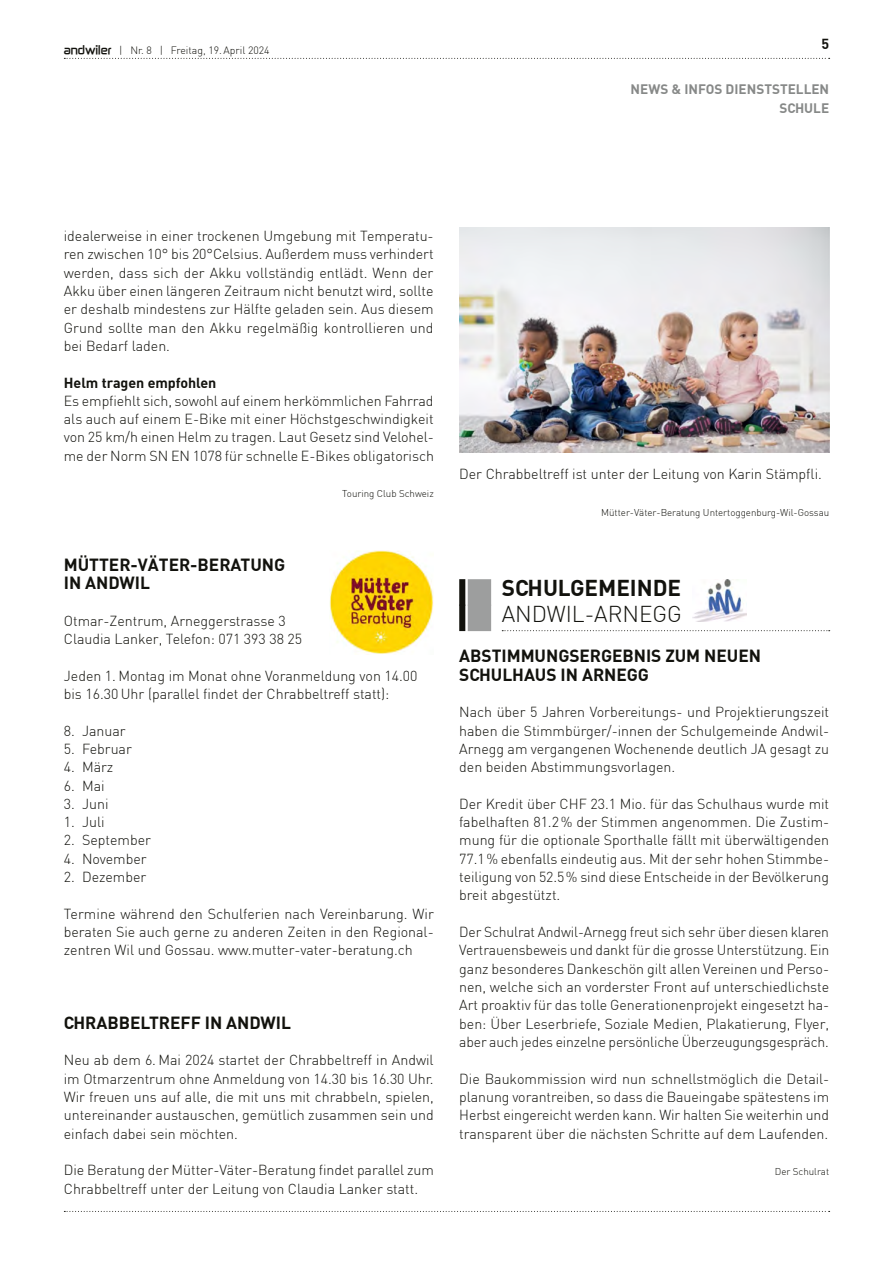
<style>
.page{position:relative;width:893px;height:1263px;background:#fff}
.page>*{position:absolute;margin:0;border:0;box-sizing:border-box;transform-origin:0 0}
.t1{font:700 22.5px "DIN";color:#12120d}
.t2{font:300 22.5px "DIN";color:#12120d}
.t3{font:700 17.25px/18.3px "DIN";color:#12120d}
.t4{font:300 14.25px/18.3px "DIN";color:#12120d;text-align:justify}
.t5{font:700 14.25px "DIN";color:#12120d}
.t6{font:700 13.5px/18.3px "DIN";color:#878988;text-align:right}
.t7{font:300 10.5px "DIN";color:#12120d}
.t8{font:300 9.75px "DIN";color:#12120d}
.s1{font-family:"Zekton";font-weight:700}
</style>
<div class="page">
<svg style="left:64px;top:58px;width:766px;height:1px"></svg>
<svg style="left:64px;top:1211px;width:766px;height:1px"></svg>
<div style="left:459px;top:579px;width:6px;height:27px;background:#12120d"></div>
<div style="left:468px;top:579px;width:23px;height:27px;background:#9d9e9e"></div>
<div style="left:459px;top:605px;width:6px;height:26px;background:#12120d"></div>
<div style="left:468px;top:605px;width:23px;height:26px;background:#9d9e9e"></div>
<svg style="left:502px;top:630px;width:328px;height:1px"></svg>
<img style="left:459px;top:227px;width:370px;height:226px">
<img style="left:692px;top:579px;width:55px;height:43px">
<img style="left:330px;top:550px;width:104px;height:104px">
<p class="t7" style="left:64px;top:44px;width:207px"><span class="s1">andwiler</span> | Nr. 8 | Freitag, 19. April 2024</p>
<p class="t5" style="left:821px;top:35px;width:9px">5</p>
<p class="t6" style="left:631px;top:80px;width:200px">NEWS &amp; INFOS DIENSTSTELLEN<br>SCHULE</p>
<p class="t4" style="left:64px;top:227px;width:371px">idealerweise in einer trockenen Umgebung mit Temperatu&shy;ren zwischen 10° bis 20°Celsius. Außerdem muss verhindert werden, dass sich der Akku vollständig entlädt. Wenn der Akku über einen längeren Zeitraum nicht benutzt wird, sollte er deshalb mindestens zur Hälfte geladen sein. Aus diesem Grund sollte man den Akku regelmäßig kontrollieren und bei Bedarf laden.</p>
<p class="t5" style="left:64px;top:373px;width:154px">Helm tragen empfohlen</p>
<p class="t4" style="left:64px;top:391px;width:372px">Es empfiehlt sich, sowohl auf einem herkömmlichen Fahrrad als auch auf einem E-Bike mit einer Höchstgeschwindigkeit von 25 km/h einen Helm zu tragen. Laut Gesetz sind Velohel&shy;me der Norm SN EN 1078 für schnelle E-Bikes obligatorisch</p>
<p class="t8" style="left:342px;top:488px;width:93px">Touring Club Schweiz</p>
<p class="t3" style="left:64px;top:555px;width:223px">MÜTTER-VÄTER-BERATUNG<br>IN ANDWIL</p>
<p class="t4" style="left:64px;top:611px;width:240px">Otmar-Zentrum, Arneggerstrasse 3<br>Claudia Lanker, Telefon: 071 393 38 25</p>
<p class="t4" style="left:64px;top:666px;width:355px">Jeden 1. Montag im Monat ohne Voranmeldung von 14.00 bis 16.30 Uhr (parallel findet der Chrabbeltreff statt):</p>
<p class="t4" style="left:64px;top:721px;width:63px">8. Januar</p>
<p class="t4" style="left:64px;top:739px;width:70px">5. Februar</p>
<p class="t4" style="left:64px;top:758px;width:51px">4. März</p>
<p class="t4" style="left:64px;top:776px;width:42px">6. Mai</p>
<p class="t4" style="left:64px;top:794px;width:46px">3. Juni</p>
<p class="t4" style="left:64px;top:813px;width:42px">1. Juli</p>
<p class="t4" style="left:64px;top:831px;width:89px">2. September</p>
<p class="t4" style="left:64px;top:849px;width:84px">4. November</p>
<p class="t4" style="left:64px;top:868px;width:84px">2. Dezember</p>
<p class="t4" style="left:64px;top:904px;width:371px">Termine während den Schulferien nach Vereinbarung. Wir beraten Sie auch gerne zu anderen Zeiten in den Regional&shy;zentren Wil und Gossau. www.mutter-vater-beratung.ch</p>
<p class="t3" style="left:64px;top:1012px;width:229px">CHRABBELTREFF IN ANDWIL</p>
<p class="t4" style="left:64px;top:1051px;width:371px">Neu ab dem 6. Mai 2024 startet der Chrabbeltreff in Andwil im Otmarzentrum ohne Anmeldung von 14.30 bis 16.30 Uhr.<br>Wir freuen uns auf alle, die mit uns mit chrabbeln, spielen, untereinander austauschen, gemütlich zusammen sein und einfach dabei sein möchten.</p>
<p class="t4" style="left:64px;top:1161px;width:371px">Die Beratung der Mütter-Väter-Beratung findet parallel zum<br>Chrabbeltreff unter der Leitung von Claudia Lanker statt.</p>
<p class="t4" style="left:459px;top:465px;width:364px">Der Chrabbeltreff ist unter der Leitung von Karin Stämpfli.</p>
<p class="t8" style="left:601px;top:506px;width:229px">Mütter-Väter-Beratung Untertoggenburg-Wil-Gossau</p>
<h1 class="t1" style="left:502px;top:573px;width:181px">SCHULGEMEINDE</h1>
<h1 class="t2" style="left:502px;top:600px;width:181px">ANDWIL-ARNEGG</h1>
<p class="t3" style="left:459px;top:646px;width:303px">ABSTIMMUNGSERGEBNIS ZUM NEUEN<br>SCHULHAUS IN ARNEGG</p>
<p class="t4" style="left:459px;top:703px;width:371px">Nach über 5 Jahren Vorbereitungs- und Projektierungszeit haben die Stimmbürger/-innen der Schulgemeinde Andwil-Arnegg am vergangenen Wochenende deutlich JA gesagt zu den beiden Abstimmungsvorlagen.</p>
<p class="t4" style="left:459px;top:794px;width:371px">Der Kredit über CHF 23.1 Mio. für das Schulhaus wurde mit fabelhaften 81.2% der Stimmen angenommen. Die Zustim&shy;mung für die optionale Sporthalle fällt mit überwältigenden 77.1% ebenfalls eindeutig aus. Mit der sehr hohen Stimmbe&shy;teiligung von 52.5% sind diese Entscheide in der Bevölkerung breit abgestützt.</p>
<p class="t4" style="left:459px;top:923px;width:372px">Der Schulrat Andwil-Arnegg freut sich sehr über diesen klaren Vertrauensbeweis und dankt für die grosse Unterstützung. Ein ganz besonderes Dankeschön gilt allen Vereinen und Perso&shy;nen, welche sich an vorderster Front auf unterschiedlichste Art proaktiv für das tolle Generationenprojekt eingesetzt ha&shy;ben: Über Leserbriefe, Soziale Medien, Plakatierung, Flyer, aber auch jedes einzelne persönliche Überzeugungsgespräch.</p>
<p class="t4" style="left:459px;top:1069px;width:371px">Die Baukommission wird nun schnellstmöglich die Detail&shy;planung vorantreiben, so dass die Baueingabe spätestens im Herbst eingereicht werden kann. Wir halten Sie weiterhin und transparent über die nächsten Schritte auf dem Laufenden.</p>
<p class="t8" style="left:775px;top:1166px;width:56px">Der Schulrat</p>
</div>
